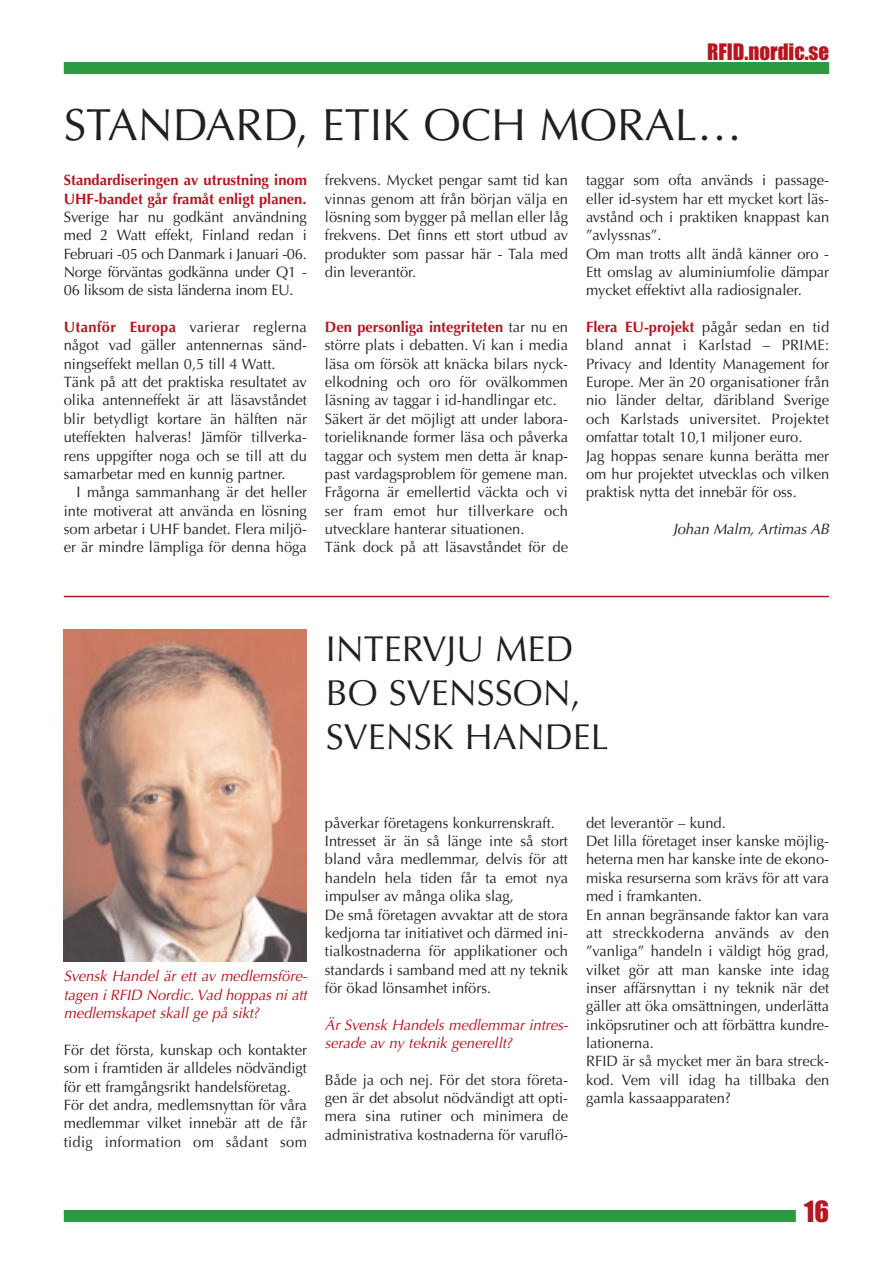
<style>
.page{position:relative;width:893px;height:1263px;background:#fff}
.page>*{position:absolute;margin:0;border:0;box-sizing:border-box;transform-origin:0 0}
.t1{font:45px "Optima";color:#231f20}
.t2{font:36px/44.1px "Optima";color:#231f20}
.t3{font:27px "Impact";color:#b61620}
.t4{font:21px "Impact";color:#b61620}
.t5{font:15px/18.3px "Optima";color:#231f20}
.t6{font:italic 15px/18.3px "Optima";color:#b61620;text-align:justify}
.t7{font:700 15px/18.3px "Optima";color:#b61620}
.t8{font:italic 15px "Optima";color:#231f20}
.s1{font-weight:700;color:#b61620}
</style>
<div class="page">
<div style="left:64px;top:62px;width:765px;height:12px;background:#2b993f"></div>
<div style="left:64px;top:1210px;width:732px;height:12px;background:#2b993f"></div>
<hr style="left:64px;top:596px;width:765px;height:1px;background:#b61620">
<img style="left:64px;top:629px;width:242px;height:332px">
<h3 class="t4" style="left:707px;top:45px;width:124px">RFID.nordic.se</h3>
<h1 class="t1" style="left:64px;top:106px;width:680px">STANDARD, ETIK OCH MORAL…</h1>
<p class="t7" style="left:64px;top:172px;width:245px">Standardiseringen av utrustning inom<br>UHF-bandet går framåt enligt planen.</p>
<p class="t5" style="left:64px;top:209px;width:245px;text-align:justify">Sverige har nu godkänt användning med 2 Watt effekt, Finland redan i Februari -05 och Danmark i Januari -06.<br>Norge förväntas godkänna under Q1 - 06 liksom de sista länderna inom EU.</p>
<p class="t5" style="left:64px;top:319px;width:245px"><span class="s1">Utanför Europa</span> varierar reglerna något vad gäller antennernas sänd&shy;ningseffekt mellan 0,5 till 4 Watt.<br>Tänk på att det praktiska resultatet av olika antenneffekt är att läsavståndet blir betydligt kortare än hälften när uteffekten halveras! Jämför tillverka&shy;rens uppgifter noga och se till att du samarbetar med en kunnig partner.</p>
<p class="t5" style="left:64px;top:484px;width:245px;text-align:justify;text-indent:13px">I många sammanhang är det heller inte motiverat att använda en lösning som arbetar i UHF bandet. Flera miljö&shy;er är mindre lämpliga för denna höga</p>
<p class="t5" style="left:586px;top:172px;width:245px">taggar som ofta används i passage&shy;eller id-system har ett mycket kort läs&shy;avstånd och i praktiken knappast kan ”avlyssnas”.<br>Om man trotts allt ändå känner oro - Ett omslag av aluminiumfolie dämpar mycket effektivt alla radiosignaler.</p>
<p class="t5" style="left:586px;top:319px;width:245px"><span class="s1">Flera EU-projekt</span> pågår sedan en tid bland annat i Karlstad – PRIME:<br>Privacy and Identity Management for Europe. Mer än 20 organisationer från nio länder deltar, däribland Sverige och Karlstads universitet. Projektet omfattar totalt 10,1 miljoner euro.<br>Jag hoppas senare kunna berätta mer om hur projektet utvecklas och vilken praktisk nytta det innebär för oss.</p>
<p class="t8" style="left:673px;top:523px;width:160px">Johan Malm, Artimas AB</p>
<p class="t5" style="left:325px;top:172px;width:245px;text-align:justify">frekvens. Mycket pengar samt tid kan vinnas genom att från början välja en lösning som bygger på mellan eller låg frekvens. Det finns ett stort utbud av produkter som passar här - Tala med din leverantör.</p>
<p class="t5" style="left:325px;top:319px;width:245px"><span class="s1">Den personliga integriteten</span> tar nu en större plats i debatten. Vi kan i media läsa om försök att knäcka bilars nyck&shy;elkodning och oro för ovälkommen läsning av taggar i id-handlingar etc.<br>Säkert är det möjligt att under labora&shy;torieliknande former läsa och påverka taggar och system men detta är knap&shy;past vardagsproblem för gemene man.<br>Frågorna är emellertid väckta och vi ser fram emot hur tillverkare och utvecklare hanterar situationen.<br>Tänk dock på att läsavståndet för de</p>
<h2 class="t2" style="left:326px;top:630px;width:285px">INTERVJU MED<br>BO SVENSSON,<br>SVENSK HANDEL</h2>
<p class="t6" style="left:64px;top:968px;width:248px">Svensk Handel är ett av medlemsföre&shy;tagen i RFID Nordic.Vad hoppas ni att medlemskapet skall ge på sikt?</p>
<p class="t5" style="left:64px;top:1042px;width:245px">För det första, kunskap och kontakter som i framtiden är alldeles nödvändigt för ett framgångsrikt handelsföretag.<br>För det andra, medlemsnyttan för våra medlemmar vilket innebär att de får tidig information om sådant som</p>
<p class="t5" style="left:325px;top:815px;width:245px">påverkar företagens konkurrenskraft.<br>Intresset är än så länge inte så stort bland våra medlemmar, delvis för att handeln hela tiden får ta emot nya impulser av många olika slag,<br>De små företagen avvaktar att de stora kedjorna tar initiativet och därmed ini&shy;tialkostnaderna för applikationer och standards i samband med att ny teknik för ökad lönsamhet införs.</p>
<p class="t6" style="left:325px;top:1017px;width:248px">Är Svensk Handels medlemmar intres&shy;serade av ny teknik generellt?</p>
<p class="t5" style="left:325px;top:1072px;width:245px;text-align:justify">Både ja och nej. För det stora företa&shy;gen är det absolut nödvändigt att opti&shy;mera sina rutiner och minimera de administrativa kostnaderna för varuflö-</p>
<p class="t5" style="left:586px;top:815px;width:245px">det leverantör – kund.<br>Det lilla företaget inser kanske möjlig&shy;heterna men har kanske inte de ekono&shy;miska resurserna som krävs för att vara med i framkanten.<br>En annan begränsande faktor kan vara att streckkoderna används av den ”vanliga” handeln i väldigt hög grad, vilket gör att man kanske inte idag inser affärsnyttan i ny teknik när det gäller att öka omsättningen, underlätta inköpsrutiner och att förbättra kundre&shy;lationerna.<br>RFID är så mycket mer än bara streck&shy;kod. Vem vill idag ha tillbaka den gamla kassaapparaten?</p>
<h3 class="t3" style="left:804px;top:1202px;width:26px">16</h3>
</div>
